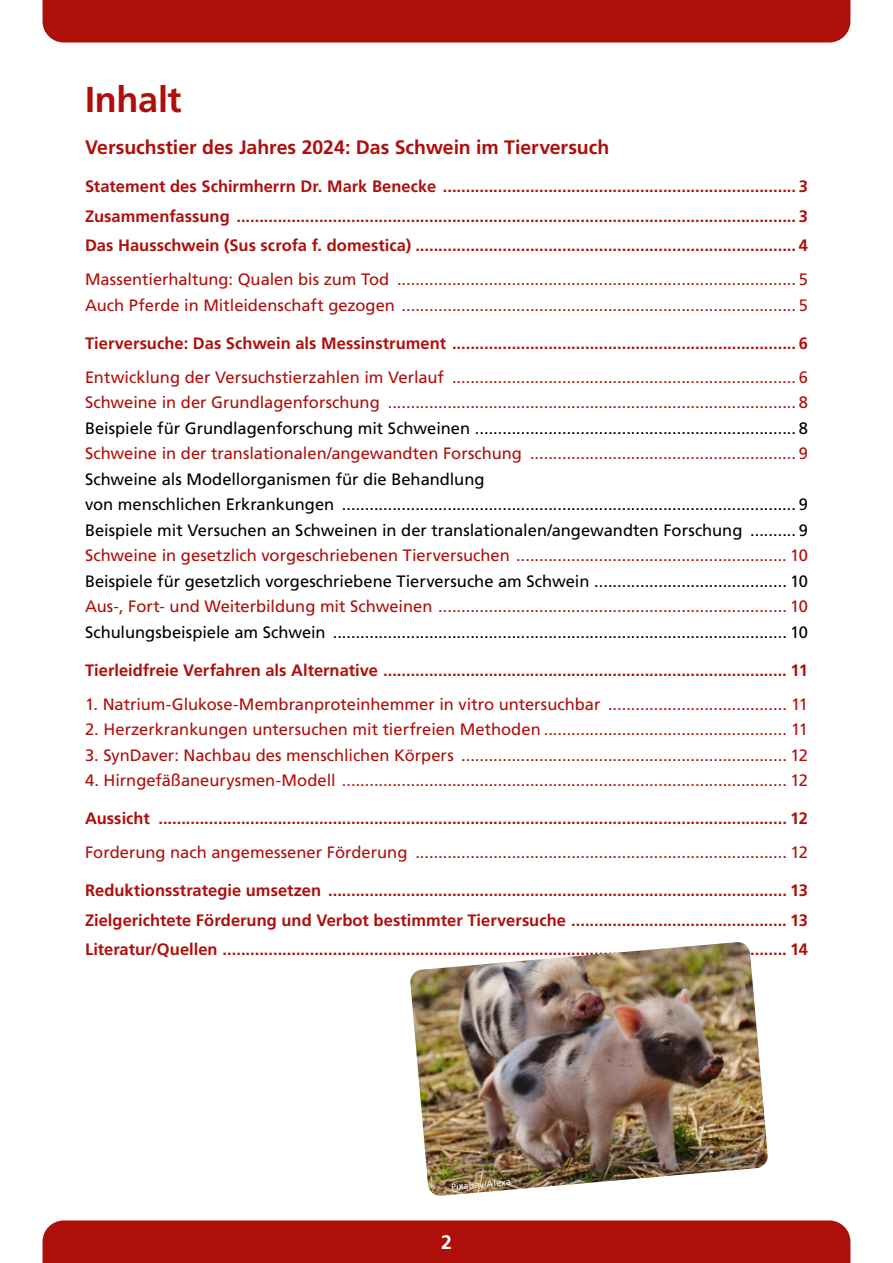
<style>
.page{position:relative;width:893px;height:1263px;background:#fff}
.page>*{position:absolute;margin:0;border:0;box-sizing:border-box;transform-origin:0 0}
.t1{font:700 36px "Frutiger LT Std";letter-spacing:-.01em;color:#ae0f0a}
.t2{font:700 19.5px "Frutiger LT Std";color:#ae0f0a}
.t3{font:700 19.5px "Frutiger LT Std";color:#fff}
.t4{font:16.5px/25.5px "Frutiger LT Std";color:#ae0f0a}
.t5{font:700 16.5px/29.5px "Frutiger LT Std";color:#ae0f0a;text-align:justify}
.t6{font:16.5px/25.5px "Frutiger LT Std";color:#000}
.t7{font:9px "Frutiger LT Std";color:#fff}
</style>
<div class="page">
<div style="left:43px;top:0;width:807px;height:43px;background:#ae0f0a"></div>
<div style="left:43px;top:1220px;width:807px;height:43px;background:#ae0f0a"></div>
<img style="left:410px;top:942px;width:358px;height:254px">
<h1 class="t1" style="left:85px;top:78px;width:98px">Inhalt</h1>
<p class="t2" style="left:85px;top:136px;width:526px">Versuchstier des Jahres 2024: Das Schwein im Tierversuch</p>
<p class="t5" style="left:85px;top:172px;width:724px">Statement des Schirmherrn Dr. Mark Benecke ............................................................................. 3<br>Zusammenfassung .......................................................................................................................... 3<br>Das Hausschwein (Sus scrofa f. domestica) ................................................................................... 4</p>
<p class="t4" style="left:85px;top:267px;width:724px">Massentierhaltung: Qualen bis zum Tod ....................................................................................... 5<br>Auch Pferde in Mitleidenschaft gezogen ...................................................................................... 5</p>
<p class="t5" style="left:85px;top:328px;width:724px">Tierversuche: Das Schwein als Messinstrument ........................................................................... 6</p>
<p class="t4" style="left:85px;top:364px;width:724px">Entwicklung der Versuchstierzahlen im Verlauf ........................................................................... 6<br>Schweine in der Grundlagenforschung ......................................................................................... 8</p>
<p class="t6" style="left:85px;top:415px;width:724px">Beispiele für Grundlagenforschung mit Schweinen ...................................................................... 8</p>
<p class="t4" style="left:85px;top:441px;width:724px">Schweine in der translationalen/angewandten Forschung .......................................................... 9</p>
<p class="t6" style="left:85px;top:466px;width:724px">Schweine als Modellorganismen für die Behandlung<br>von menschlichen Erkrankungen ................................................................................................... 9<br>Beispiele mit Versuchen an Schweinen in der translationalen/angewandten Forschung .......... 9</p>
<p class="t4" style="left:85px;top:543px;width:724px">Schweine in gesetzlich vorgeschriebenen Tierversuchen ........................................................... 10</p>
<p class="t6" style="left:85px;top:568px;width:724px">Beispiele für gesetzlich vorgeschriebene Tierversuche am Schwein .......................................... 10</p>
<p class="t4" style="left:85px;top:594px;width:724px">Aus-, Fort- und Weiterbildung mit Schweinen ............................................................................ 10</p>
<p class="t6" style="left:85px;top:619px;width:724px">Schulungsbeispiele am Schwein ................................................................................................... 10</p>
<p class="t5" style="left:85px;top:655px;width:724px">Tierleidfreie Verfahren als Alternative ........................................................................................ 11</p>
<p class="t4" style="left:85px;top:691px;width:724px">1. Natrium-Glukose-Membranproteinhemmer in vitro untersuchbar ....................................... 11</p>
<p class="t4" style="left:85px;top:717px;width:724px">2. Herzerkrankungen untersuchen mit tierfreien Methoden ..................................................... 11</p>
<p class="t4" style="left:85px;top:742px;width:724px">3. SynDaver: Nachbau des menschlichen Körpers ....................................................................... 12</p>
<p class="t4" style="left:85px;top:768px;width:724px">4. Hirngefäßaneurysmen-Modell ................................................................................................. 12</p>
<p class="t5" style="left:85px;top:804px;width:724px">Aussicht ......................................................................................................................................... 12</p>
<p class="t4" style="left:85px;top:840px;width:724px">Forderung nach angemessener Förderung ................................................................................. 12</p>
<p class="t5" style="left:85px;top:876px;width:724px">Reduktionsstrategie umsetzen .................................................................................................... 13<br>Zielgerichtete Förderung und Verbot bestimmter Tierversuche ............................................... 13<br>Literatur/Quellen ........................................................................................................................... 14</p>
<p class="t7" style="left:451px;top:1182px;width:62px;rotate:-5deg">Pixabay/Alexa</p>
<p class="t3" style="left:441px;top:1231px;width:12px">2</p>
</div>
